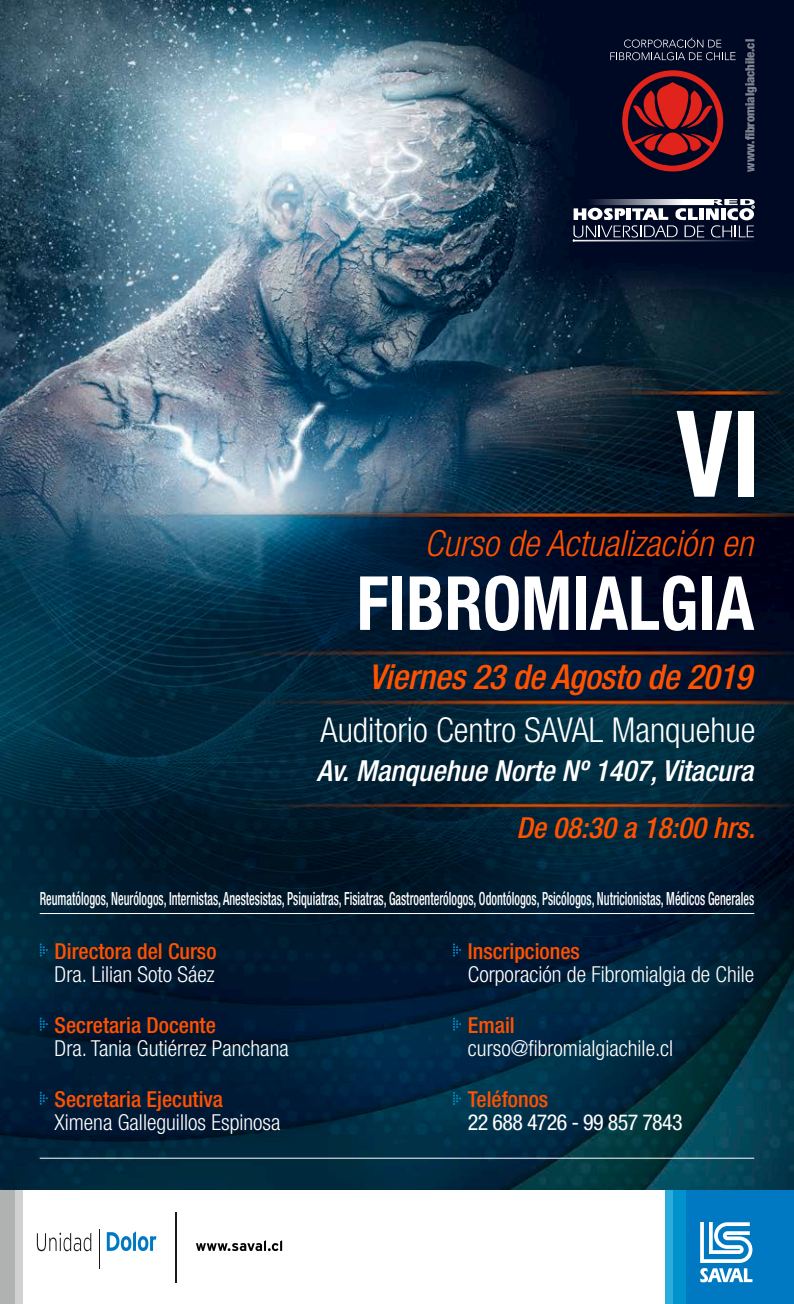
<style>
.page{position:relative;width:794px;height:1304px;background:#fff}
.page>*{position:absolute;margin:0;border:0;box-sizing:border-box;transform-origin:0 0}
.t1{font:700 condensed 120.2px "Helvetica Neue";color:#fff;scale:.9 1}
.t2{font:700 condensed 74.8px "Helvetica Neue";color:#fff;scale:.92 1}
.t3{font:italic 300 condensed 36px "Helvetica Neue";color:#ff5100}
.t4{font:300 condensed 34.4px "Helvetica Neue";color:#fff}
.t5{font:italic 500 condensed 34.4px "Helvetica Neue";letter-spacing:-.01em;color:#ff5100}
.t6{font:italic 500 condensed 29px "Helvetica Neue";color:#fff}
.t7{font:italic 500 condensed 29px "Helvetica Neue";color:#ff5100}
.t8{font:300 condensed 22px "Helvetica Neue";color:#fff}
.t9{font:500 condensed 22px "Helvetica Neue";color:#ff5100}
.t10{font:condensed 22px "Helvetica Neue";letter-spacing:-.03em;color:#fff}
.t11{font:500 condensed 18.2px "Helvetica Neue";color:#fff;scale:.66 1}
.t12{font:900 condensed 12.8px "Helvetica Neue";color:#fff}
</style>
<div class="page">
<img style="left:0;top:0;width:794px;height:1191px">
<hr style="left:40px;top:913px;width:714px;height:1px;background:#fff">
<hr style="left:40px;top:1158px;width:714px;height:1px;background:#fff">
<svg style="left:40px;top:943px;width:8px;height:13px"></svg>
<svg style="left:453px;top:1092px;width:8px;height:13px"></svg>
<svg style="left:40px;top:1018px;width:8px;height:13px"></svg>
<svg style="left:40px;top:1092px;width:8px;height:13px"></svg>
<svg style="left:453px;top:943px;width:8px;height:13px"></svg>
<svg style="left:453px;top:1018px;width:8px;height:13px"></svg>
<div style="left:665px;top:1191px;width:129px;height:113px;background:#2bacda"></div>
<div style="left:673px;top:1191px;width:121px;height:113px;background:#0092cd"></div>
<div style="left:686px;top:1191px;width:108px;height:113px;background:#0079c2"></div>
<div style="left:0;top:1191px;width:23px;height:113px;background:#d1d1d1"></div>
<div style="left:0;top:1191px;width:15px;height:113px;background:#b0b2b2"></div>
<svg style="left:700px;top:1222px;width:52px;height:60px"></svg>
<svg style="left:37px;top:1233px;width:54px;height:18px"></svg>
<hr style="left:99px;top:1230px;width:1px;height:39px;background:#1b1a19">
<svg style="left:107px;top:1231px;width:49px;height:20px"></svg>
<svg style="left:196px;top:1240px;width:86px;height:11px"></svg>
<hr style="left:176px;top:1212px;width:1px;height:70px;background:#1b1a19">
<svg style="left:622px;top:70px;width:101px;height:101px;background:#64151f"></svg>
<svg style="left:610px;top:38px;width:125px;height:22px;background:#272e45"></svg>
<svg style="left:572px;top:199px;width:182px;height:43px"></svg>
<p class="t12" style="left:742px;top:172px;width:134px;rotate:-90deg">www.fibromialgiachile.cl</p>
<h1 class="t1" style="left:676px;top:381px;width:95px">VI</h1>
<h3 class="t3" style="left:424px;top:523px;width:330px">Curso de Actualización en</h3>
<h2 class="t2" style="left:357px;top:558px;width:434px">FIBROMIALGIA</h2>
<h3 class="t5" style="left:369px;top:656px;width:384px">Viernes 23 de Agosto de 2019</h3>
<h3 class="t4" style="left:320px;top:710px;width:436px">Auditorio Centro SAVAL Manquehue</h3>
<h3 class="t6" style="left:317px;top:754px;width:438px">Av. Manquehue Norte Nº 1407, Vitacura</h3>
<h3 class="t7" style="left:516px;top:810px;width:240px">De 08:30 a 18:00 hrs.</h3>
<p class="t11" style="left:40px;top:888px;width:1084px">Reumatólogos, Neurólogos, Internistas, Anestesistas, Psiquiatras, Fisiatras, Gastroenterólogos, Odontólogos, Psicólogos, Nutricionistas, Médicos Generales</p>
<p class="t9" style="left:55px;top:938px;width:163px">Directora del Curso</p>
<p class="t8" style="left:55px;top:962px;width:161px">Dra. Lilian Soto Sáez</p>
<p class="t9" style="left:55px;top:1012px;width:163px">Secretaria Docente</p>
<p class="t8" style="left:55px;top:1036px;width:236px">Dra. Tania Gutiérrez Panchana</p>
<p class="t9" style="left:55px;top:1086px;width:170px">Secretaria Ejecutiva</p>
<p class="t8" style="left:55px;top:1110px;width:227px">Ximena Galleguillos Espinosa</p>
<p class="t9" style="left:468px;top:938px;width:113px">Inscripciones</p>
<p class="t8" style="left:468px;top:962px;width:288px">Corporación de Fibromialgia de Chile</p>
<p class="t9" style="left:468px;top:1012px;width:48px">Email</p>
<p class="t8" style="left:468px;top:1036px;width:207px">curso@fibromialgiachile.cl</p>
<p class="t9" style="left:468px;top:1086px;width:82px">Teléfonos</p>
<p class="t10" style="left:468px;top:1110px;width:216px">22 688 4726 - 99 857 7843</p>
</div>
